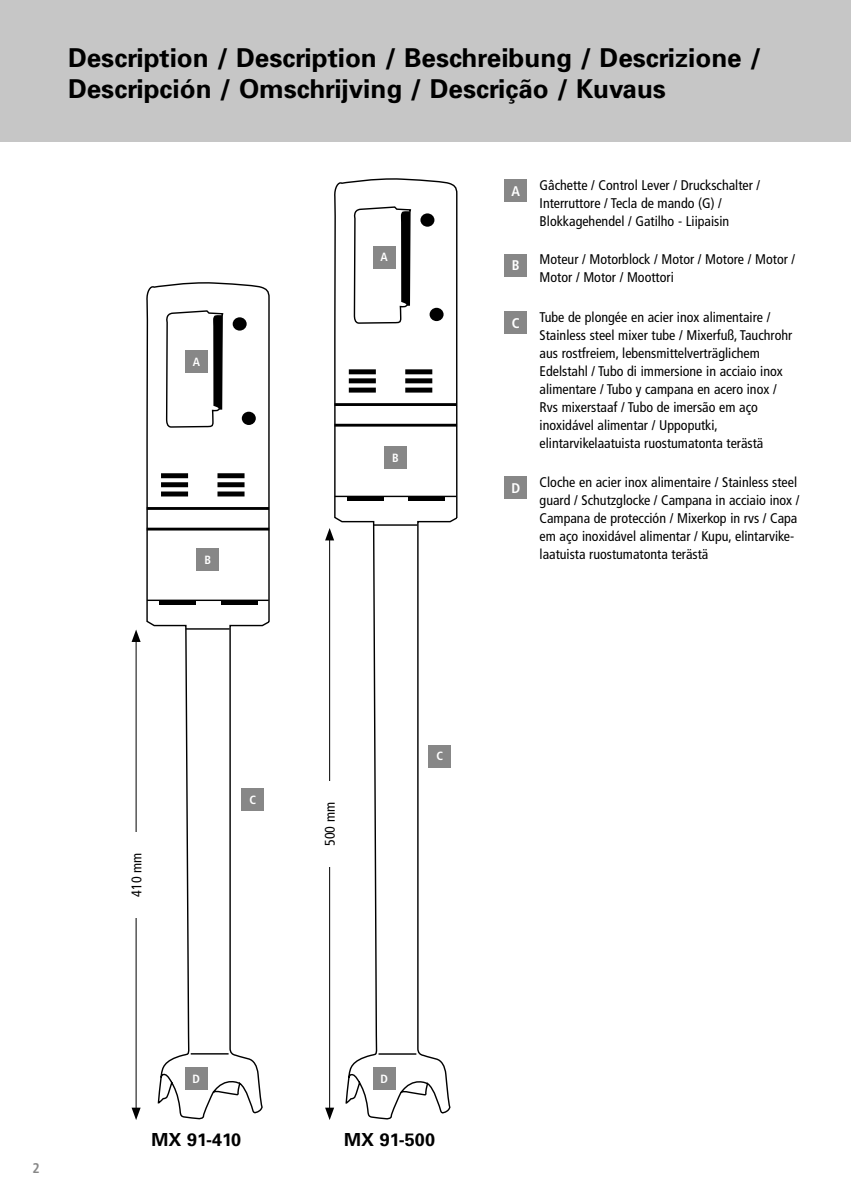
<style>
.page{position:relative;width:851px;height:1191px;background:#fff}
.page>*{position:absolute;margin:0;border:0;box-sizing:border-box;transform-origin:0 0}
.t1{font:700 26px/31.2px "Univers";color:#000}
.t2{font:700 18px "Univers";color:#000}
.t3{font:condensed 14px/18px "Frutiger";color:#000}
.t4{font:700 condensed 14px "Frutiger";color:#fff}
.t5{font:700 condensed 14px "Frutiger";color:#878787}
.t6{font:700 condensed 11.8px "Frutiger";color:#fff}
</style>
<div class="page">
<div style="left:0;top:0;width:850px;height:142px;background:#c6c6c6"></div>
<div style="left:504px;top:179px;width:23px;height:23px;background:#878787"></div>
<div style="left:504px;top:254px;width:23px;height:22px;background:#878787"></div>
<div style="left:504px;top:311px;width:23px;height:23px;background:#878787"></div>
<div style="left:504px;top:476px;width:23px;height:23px;background:#878787"></div>
<svg style="left:146px;top:282px;width:124px;height:837px"></svg>
<svg style="left:334px;top:178px;width:123px;height:941px"></svg>
<div style="left:241px;top:788px;width:23px;height:23px;background:#878787"></div>
<div style="left:428px;top:744px;width:23px;height:23px;background:#878787"></div>
<div style="left:185px;top:1066px;width:23px;height:23px;background:#878787"></div>
<div style="left:373px;top:1066px;width:22px;height:23px;background:#878787"></div>
<hr style="left:136px;top:639px;width:1px;height:471px;background:#000">
<svg style="left:131px;top:311px;width:139px;height:331px"></svg>
<svg style="left:131px;top:1107px;width:10px;height:13px"></svg>
<hr style="left:329px;top:537px;width:1px;height:573px;background:#000">
<svg style="left:325px;top:207px;width:132px;height:333px"></svg>
<svg style="left:325px;top:1107px;width:9px;height:13px"></svg>
<div style="left:129px;top:832px;width:14px;height:85px;background:#fff"></div>
<div style="left:322px;top:781px;width:15px;height:85px;background:#fff"></div>
<h1 class="t1" style="left:68px;top:42px;width:694px">Description / Description / Beschreibung / Descrizione /<br>Descripción / Omschrijving / Descrição / Kuvaus</h1>
<p class="t6" style="left:193px;top:355px;width:9px">A</p>
<p class="t6" style="left:204px;top:553px;width:8px">B</p>
<p class="t6" style="left:380px;top:250px;width:9px">A</p>
<p class="t6" style="left:392px;top:451px;width:8px">B</p>
<p class="t4" style="left:511px;top:183px;width:10px">A</p>
<p class="t4" style="left:512px;top:257px;width:9px">B</p>
<p class="t4" style="left:512px;top:315px;width:9px">C</p>
<p class="t3" style="left:539px;top:176px;width:222px">Gâchette / Control Lever / Druckschalter /<br>Interruttore / Tecla de mando (G) /<br>Blokkagehendel / Gatilho - Liipaisin</p>
<p class="t3" style="left:539px;top:250px;width:257px">Moteur / Motorblock / Motor / Motore / Motor /<br>Motor / Motor / Moottori</p>
<p class="t3" style="left:539px;top:308px;width:254px">Tube de plongée en acier inox alimentaire / Stainless steel mixer tube / Mixerfuß, Tauchrohr aus rostfreiem, lebensmittelverträglichem Edelstahl / Tubo di immersione in acciaio inox alimentare / Tubo y campana en acero inox / Rvs mixerstaaf / Tubo de imersão em aço inoxidável alimentar / Uppoputki, elintarvikelaatuista ruostumatonta terästä</p>
<p class="t4" style="left:511px;top:480px;width:10px">D</p>
<p class="t3" style="left:539px;top:473px;width:261px">Cloche en acier inox alimentaire / Stainless steel guard / Schutzglocke / Campana in acciaio inox / Campana de protección / Mixerkop in rvs / Capa em aço inoxidável alimentar / Kupu, elintarvike&shy;laatuista ruostumatonta terästä</p>
<p class="t5" style="left:33px;top:1160px;width:9px">2</p>
<p class="t3" style="left:128px;top:897px;width:46px;rotate:-90deg">410 mm</p>
<p class="t6" style="left:249px;top:793px;width:8px">C</p>
<p class="t3" style="left:321px;top:846px;width:46px;rotate:-90deg">500 mm</p>
<p class="t6" style="left:436px;top:749px;width:8px">C</p>
<p class="t6" style="left:192px;top:1071px;width:9px">D</p>
<p class="t6" style="left:380px;top:1071px;width:9px">D</p>
<p class="t2" style="left:151px;top:1128px;width:91px">MX 91-410</p>
<p class="t2" style="left:344px;top:1128px;width:92px">MX 91-500</p>
</div>
